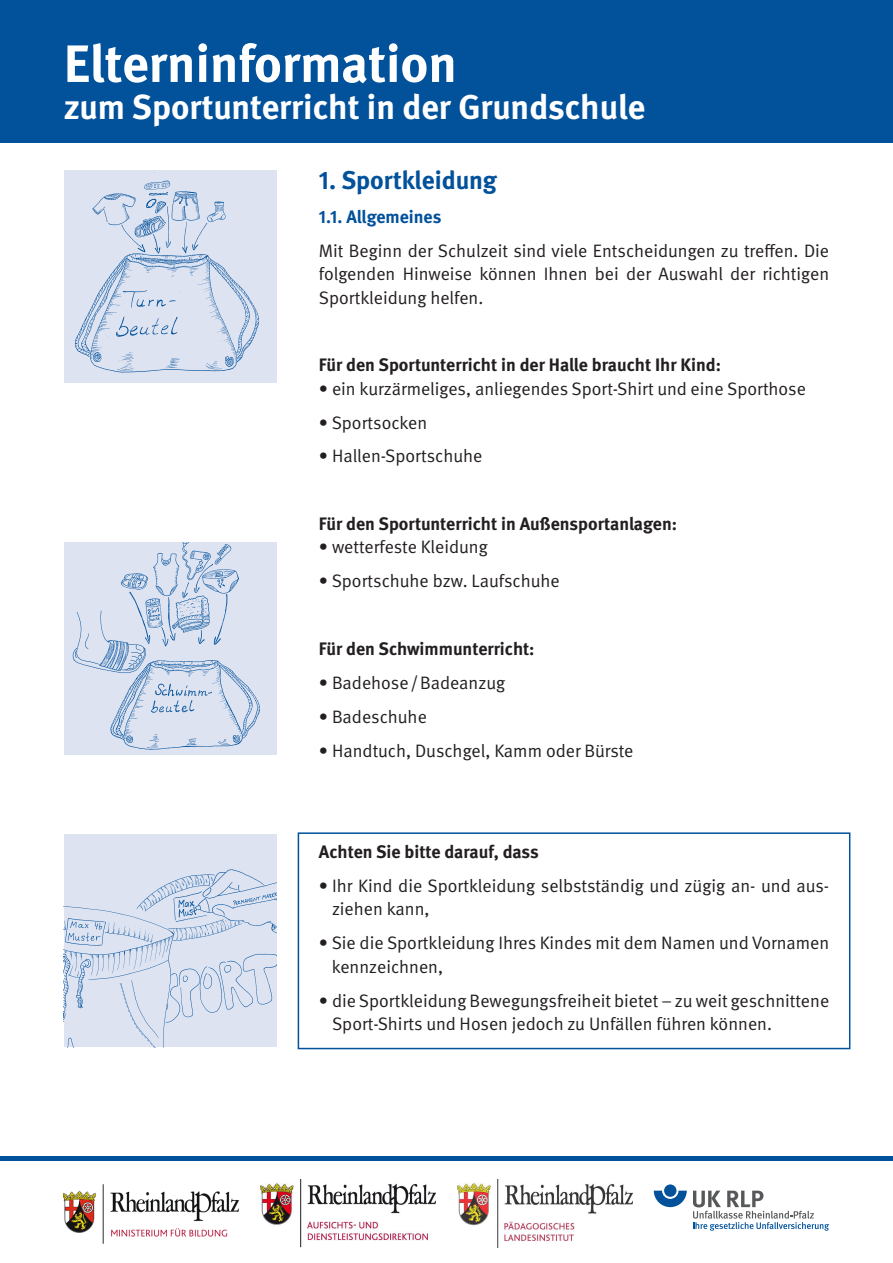
<style>
.page{position:relative;width:893px;height:1263px;background:#fff}
.page>*{position:absolute;margin:0;border:0;box-sizing:border-box;transform-origin:0 0}
.t1{font:700 52.5px "DGUV Meta";color:#fff}
.t2{font:700 34.5px "DGUV Meta";color:#fff}
.t3{font:700 25.5px "DGUV Meta";color:#01519b}
.t4{font:18px/23.2px "DGUV Meta";color:#231f20}
.t5{font:700 18px "DGUV Meta";color:#231f20}
.t6{font:700 18px "DGUV Meta";color:#01519b}
</style>
<div class="page">
<div style="left:0;top:0;width:893px;height:142px;background:#01519b"></div>
<hr style="left:0;top:1157px;width:893px;height:4px;background:#01519b">
<img style="left:64px;top:170px;width:212px;height:213px">
<img style="left:64px;top:542px;width:212px;height:213px">
<img style="left:64px;top:834px;width:212px;height:213px">
<div style="left:298px;top:832px;width:552px;height:217px;border:2px solid #01519b"></div>
<img style="left:64px;top:1184px;width:175px;height:60px">
<img style="left:260px;top:1179px;width:176px;height:68px">
<img style="left:457px;top:1179px;width:175px;height:68px">
<svg style="left:654px;top:1190px;width:33px;height:17px"></svg>
<div style="left:664px;top:1184px;width:12px;height:13px;background:#01519b;border-radius:50%"></div>
<svg style="left:693px;top:1190px;width:136px;height:41px"></svg>
<h1 class="t1" style="left:64px;top:32px;width:395px">Elterninformation</h1>
<h2 class="t2" style="left:64px;top:87px;width:583px">zum Sportunterricht in der Grundschule</h2>
<h3 class="t3" style="left:319px;top:165px;width:180px">1. Sportkleidung</h3>
<p class="t6" style="left:319px;top:206px;width:124px">1.1. Allgemeines</p>
<p class="t4" style="left:319px;top:240px;width:512px;text-align:justify">Mit Beginn der Schulzeit sind viele Entscheidungen zu treffen. Die folgenden Hinweise können Ihnen bei der Auswahl der richtigen Sportkleidung helfen.</p>
<p class="t5" style="left:319px;top:354px;width:404px">Für den Sportunterricht in der Halle braucht Ihr Kind:</p>
<p class="t4" style="left:319px;top:377px;width:488px">• ein kurzärmeliges, anliegendes Sport-Shirt und eine Sporthose</p>
<p class="t4" style="left:319px;top:411px;width:110px">• Sportsocken</p>
<p class="t4" style="left:319px;top:445px;width:165px">• Hallen-Sportschuhe</p>
<p class="t5" style="left:319px;top:513px;width:360px">Für den Sportunterricht in Außensportanlagen:</p>
<p class="t4" style="left:319px;top:536px;width:170px">• wetterfeste Kleidung</p>
<p class="t4" style="left:319px;top:570px;width:242px">• Sportschuhe bzw. Laufschuhe</p>
<p class="t5" style="left:319px;top:638px;width:217px">Für den Schwimmunterricht:</p>
<p class="t4" style="left:319px;top:671px;width:188px">• Badehose/Badeanzug</p>
<p class="t4" style="left:319px;top:705px;width:109px">• Badeschuhe</p>
<p class="t4" style="left:319px;top:739px;width:316px">• Handtuch, Duschgel, Kamm oder Bürste</p>
<p class="t5" style="left:319px;top:841px;width:221px">Achten Sie bitte darauf, dass</p>
<p class="t4" style="left:332px;top:875px;width:499px;text-indent:-13px">• Ihr Kind die Sportkleidung selbstständig und zügig an- und aus&shy;ziehen kann,</p>
<p class="t4" style="left:332px;top:932px;width:499px;text-indent:-13px">• Sie die Sportkleidung Ihres Kindes mit dem Namen und Vornamen kennzeichnen,</p>
<p class="t4" style="left:332px;top:989px;width:499px;text-indent:-13px">• die Sportkleidung Bewegungsfreiheit bietet – zu weit geschnittene<br>Sport-Shirts und Hosen jedoch zu Unfällen führen können.</p>
</div>
